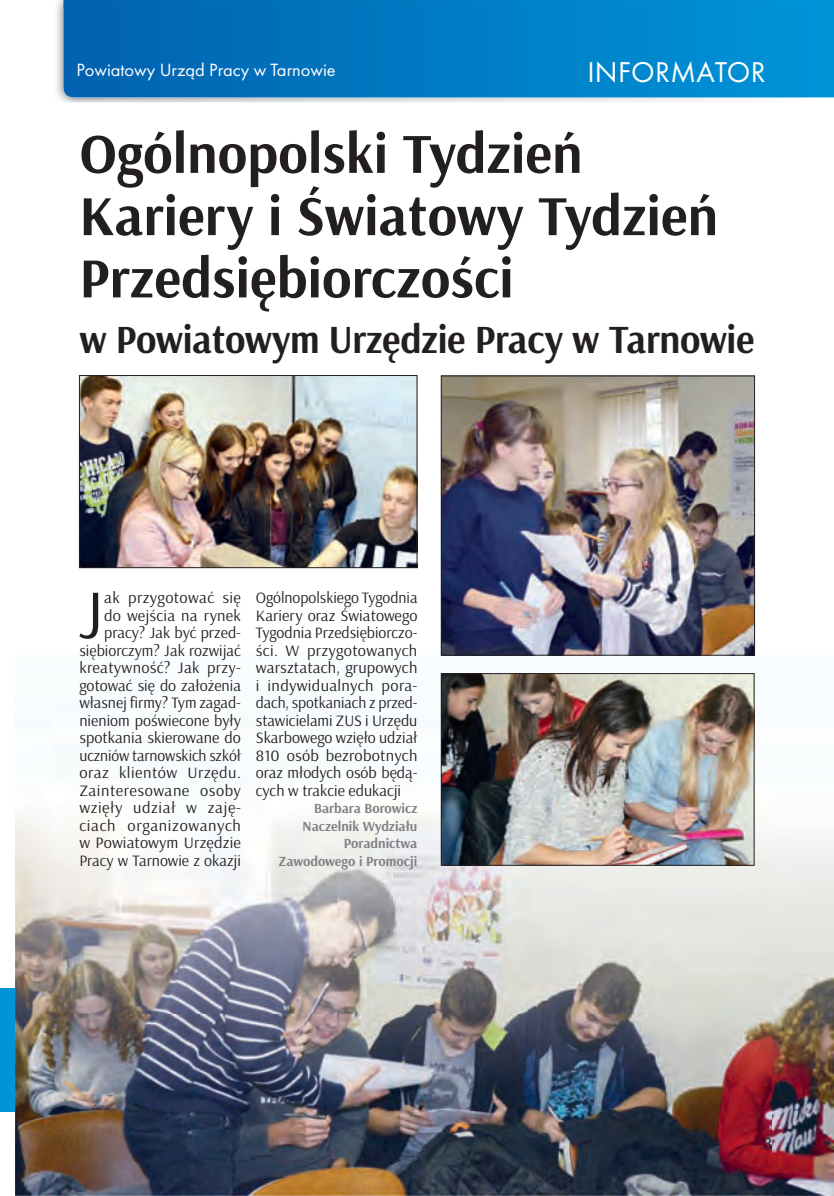
<style>
.page{position:relative;width:834px;height:1196px;background:#fff}
.page>*{position:absolute;margin:0;border:0;box-sizing:border-box;transform-origin:0 0}
.t1{font:69.83px "Arsenal";color:#231f20}
.t2{font:700 56.52px/62.3px "Arsenal";color:#231f20}
.t3{font:700 40.07px "Arsenal";letter-spacing:-.01em;color:#231f20}
.t4{font:29.75px "Futura";letter-spacing:.01em;color:#fff}
.t5{font:18.38px "Futura";color:#fff}
.t6{font:18.38px "Futura";color:#231f20}
.t7{font:15.92px/17.5px "Arsenal";color:#231f20;text-align:right}
.t8{font:700 14px/17.5px "Arsenal";color:#808285;text-align:right}
</style>
<div class="page">
<img style="left:16px;top:652px;width:817px;height:544px">
<div style="left:0;top:988px;width:15px;height:123px;background:#0094d9"></div>
<img style="left:81px;top:377px;width:334px;height:189px">
<div style="left:79px;top:375px;width:338px;height:193px;border:1px solid #231f20"></div>
<img style="left:443px;top:675px;width:309px;height:188px">
<div style="left:441px;top:673px;width:313px;height:192px;border:1px solid #231f20"></div>
<img style="left:443px;top:377px;width:309px;height:276px">
<div style="left:441px;top:375px;width:313px;height:280px;border:1px solid #231f20"></div>
<img style="left:56px;top:0;width:777px;height:102px">
<svg style="left:63px;top:0;width:770px;height:97px;background:#007bc3"></svg>
<p class="t5" style="left:76px;top:59px;width:261px">Powiatowy Urząd Pracy w Tarnowie</p>
<h3 class="t4" style="left:587px;top:54px;width:180px">INFORMATOR</h3>
<h2 class="t2" style="left:79px;top:124px;width:640px">Ogólnopolski Tydzień<br>Kariery i Światowy Tydzień<br>Przedsiębiorczości</h2>
<h3 class="t3" style="left:79px;top:315px;width:676px">w Powiatowym Urzędzie Pracy w Tarnowie</h3>
<p class="t7" style="left:79px;top:589px;width:163px">ak przygotować się<br>do wejścia na rynek pracy? Jak być przed&shy;siębiorczym? Jak rozwijać kreatywność? Jak przy&shy;gotować się do założenia własnej firmy? Tym zagad&shy;nieniom poświecone były spotkania skierowane do uczniów tarnowskich szkół oraz klientów Urzędu.<br>Zainteresowane osoby wzięły udział w zaję&shy;ciach organizowanych w Powiatowym Urzędzie<br>Pracy w Tarnowie z okazji</p>
<p class="t7" style="left:256px;top:589px;width:163px;text-align:justify">Ogólnopolskiego Tygodnia Kariery oraz Światowego Tygodnia Przedsiębiorczo&shy;ści. W przygotowanych warsztatach, grupowych i indywidualnych pora&shy;dach, spotkaniach z przed&shy;stawicielami ZUS i Urzędu Skarbowego wzięło udział 810 osób bezrobotnych oraz młodych osób będą&shy;cych w trakcie edukacji</p>
<h1 class="t1" style="left:79px;top:572px;width:27px">J</h1>
<p class="t8" style="left:278px;top:800px;width:140px">Barbara Borowicz<br>Naczelnik Wydziału<br>Poradnictwa<br>Zawodowego i Promocji</p>
<p class="t6" style="left:762px;top:1132px;width:12px">3</p>
</div>
